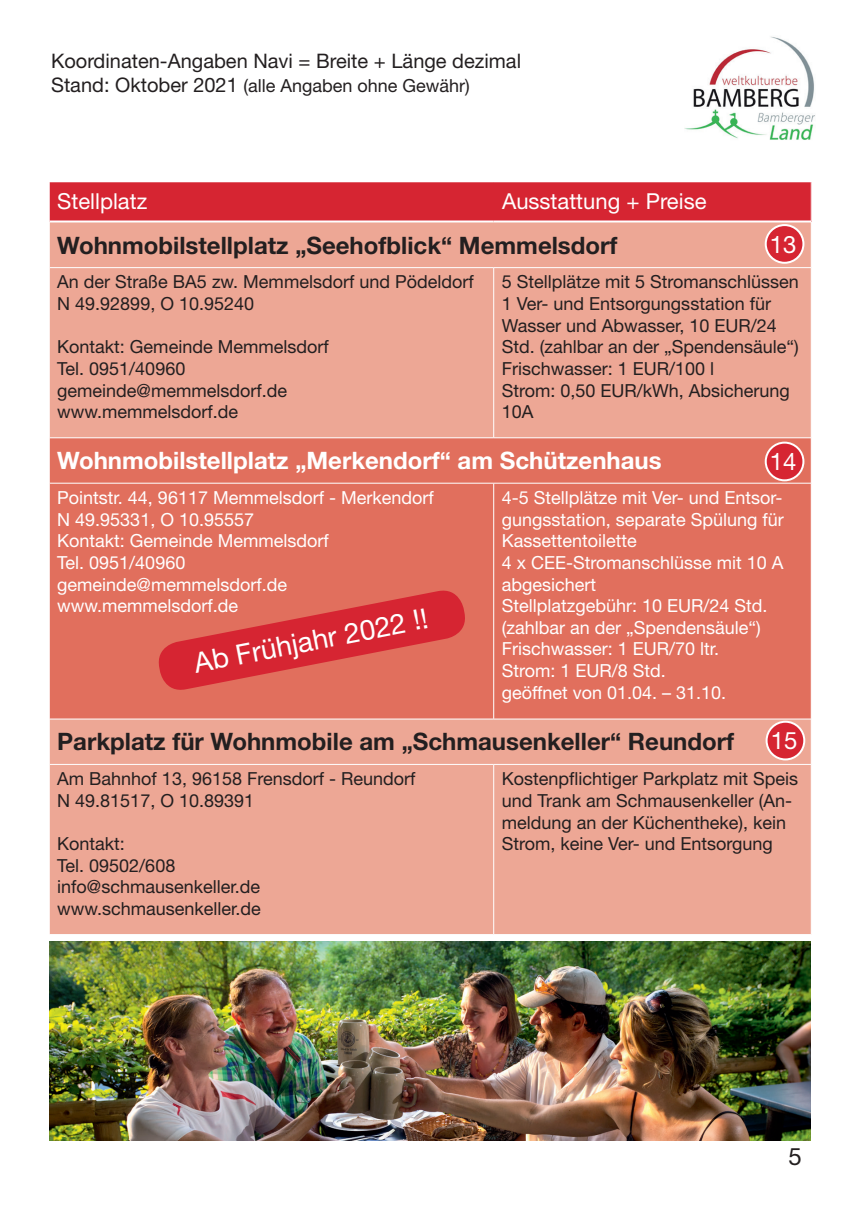
<style>
.page{position:relative;width:862px;height:1214px;background:#fff}
.page>*{position:absolute;margin:0;border:0;box-sizing:border-box;transform-origin:0 0}
.t1{font:28px "Helvetica Neue LT Pro";color:#fff}
.t2{font:700 24px "Helvetica Neue LT Pro";color:#231f20}
.t3{font:700 24px "Helvetica Neue LT Pro";color:#fff}
.t4{font:24px "Helvetica Neue LT Pro";color:#fff}
.t5{font:24px "Helvetica Neue LT Pro";color:#231f20}
.t6{font:22px "Helvetica Neue LT Pro";color:#fff}
.t7{font:20px "Helvetica Neue LT Pro";color:#231f20}
.t8{font:18px/21.6px "Helvetica Neue LT Pro";color:#231f20}
.t9{font:18px/21.6px "Helvetica Neue LT Pro";color:#fff}
.s1{font-size:20px}
</style>
<div class="page">
<div style="left:49px;top:182px;width:762px;height:39px;background:#d62532"></div>
<div style="left:50px;top:222px;width:761px;height:712px;background:#eda795"></div>
<div style="left:50px;top:438px;width:761px;height:280px;background:#e16f5d"></div>
<hr style="left:49px;top:267px;width:445px;height:1px;background:#fff">
<hr style="left:494px;top:267px;width:317px;height:1px;background:#fff">
<hr style="left:49px;top:437px;width:445px;height:1px;background:#fff">
<hr style="left:494px;top:437px;width:317px;height:1px;background:#fff">
<hr style="left:49px;top:483px;width:445px;height:1px;background:#fff">
<hr style="left:494px;top:483px;width:317px;height:1px;background:#fff">
<hr style="left:49px;top:718px;width:445px;height:1px;background:#fff">
<hr style="left:494px;top:718px;width:317px;height:1px;background:#fff">
<hr style="left:49px;top:764px;width:445px;height:1px;background:#fff">
<hr style="left:494px;top:764px;width:317px;height:1px;background:#fff">
<hr style="left:493px;top:268px;width:1px;height:169px;background:#fff">
<hr style="left:493px;top:483px;width:1px;height:235px;background:#fff">
<hr style="left:493px;top:764px;width:1px;height:170px;background:#fff">
<hr style="left:49px;top:182px;width:1px;height:39px;background:#fff">
<hr style="left:49px;top:220px;width:445px;height:2px;background:#fff">
<hr style="left:494px;top:220px;width:317px;height:2px;background:#fff">
<img style="left:684px;top:36px;width:131px;height:104px">
<img style="left:49px;top:941px;width:761px;height:199px">
<div style="left:766px;top:225px;width:37px;height:38px;background:#d62532;border-radius:50%"></div>
<div style="left:765px;top:224px;width:39px;height:40px;border:2px solid #fff;border-radius:50%"></div>
<div style="left:766px;top:442px;width:37px;height:38px;background:#d62532;border-radius:50%"></div>
<div style="left:765px;top:441px;width:39px;height:40px;border:2px solid #fff;border-radius:50%"></div>
<div style="left:766px;top:721px;width:38px;height:38px;background:#d62532;border-radius:50%"></div>
<div style="left:765px;top:720px;width:40px;height:40px;border:2px solid #fff;border-radius:50%"></div>
<svg style="left:155px;top:587px;width:314px;height:106px;background:#dc4e4a"></svg>
<p class="t7" style="left:51px;top:49px;width:471px">Koordinaten-Angaben Navi = Breite + Länge dezimal</p>
<p class="t8" style="left:51px;top:75px;width:420px"><span class="s1">Stand: Oktober 2021</span> (alle Angaben ohne Gewähr)</p>
<p class="t6" style="left:57px;top:188px;width:92px">Stellplatz</p>
<p class="t6" style="left:502px;top:188px;width:206px">Ausstattung + Preise</p>
<h2 class="t2" style="left:57px;top:230px;width:562px">Wohnmobilstellplatz „Seehofblick“ Memmelsdorf</h2>
<p class="t8" style="left:57px;top:271px;width:418px">An der Straße BA5 zw. Memmelsdorf und Pödeldorf<br>N 49.92899, O 10.95240</p>
<p class="t8" style="left:57px;top:335px;width:273px">Kontakt: Gemeinde Memmelsdorf<br>Tel. 0951/40960 gemeinde@memmelsdorf.de www.memmelsdorf.de</p>
<h2 class="t4" style="left:770px;top:229px;width:28px">13</h2>
<p class="t8" style="left:502px;top:271px;width:299px">5 Stellplätze mit 5 Stromanschlüssen<br>1 Ver- und Entsorgungsstation für<br>Wasser und Abwasser, 10 EUR/24<br>Std. (zahlbar an der „Spendensäule“)<br>Frischwasser: 1 EUR/100 l<br>Strom: 0,50 EUR/kWh, Absicherung<br>10A</p>
<h2 class="t3" style="left:57px;top:445px;width:606px">Wohnmobilstellplatz „Merkendorf“ am Schützenhaus</h2>
<p class="t9" style="left:57px;top:486px;width:378px">Pointstr. 44, 96117 Memmelsdorf - Merkendorf<br>N 49.95331, O 10.95557<br>Kontakt: Gemeinde Memmelsdorf<br>Tel. 0951/40960<br>gemeinde@memmelsdorf.de www.memmelsdorf.de</p>
<p class="t9" style="left:502px;top:486px;width:284px">4-5 Stellplätze mit Ver- und Entsor&shy;gungsstation, separate Spülung für<br>Kassettentoilette<br>4 x CEE-Stromanschlüsse mit 10 A abgesichert<br>Stellplatzgebühr: 10 EUR/24 Std. (zahlbar an der „Spendensäule“)<br>Frischwasser: 1 EUR/70 ltr.<br>Strom: 1 EUR/8 Std.<br>geöffnet von 01.04. – 31.10.</p>
<h2 class="t2" style="left:57px;top:726px;width:678px">Parkplatz für Wohnmobile am „Schmausenkeller“ Reundorf</h2>
<p class="t8" style="left:57px;top:767px;width:360px">Am Bahnhof 13, 96158 Frensdorf - Reundorf<br>N 49.81517, O 10.89391</p>
<p class="t8" style="left:57px;top:832px;width:205px">Kontakt:<br>Tel. 09502/608 info@schmausenkeller.de www.schmausenkeller.de</p>
<h2 class="t4" style="left:770px;top:446px;width:28px">14</h2>
<h1 class="t1" style="left:191px;top:646px;width:239px;rotate:-11deg">Ab Frühjahr 2022 !!</h1>
<h2 class="t4" style="left:770px;top:725px;width:28px">15</h2>
<p class="t8" style="left:502px;top:767px;width:298px">Kostenpflichtiger Parkplatz mit Speis und Trank am Schmausenkeller (An&shy;meldung an der Küchentheke), kein Strom, keine Ver- und Entsorgung</p>
<h2 class="t5" style="left:788px;top:1141px;width:15px">5</h2>
</div>
